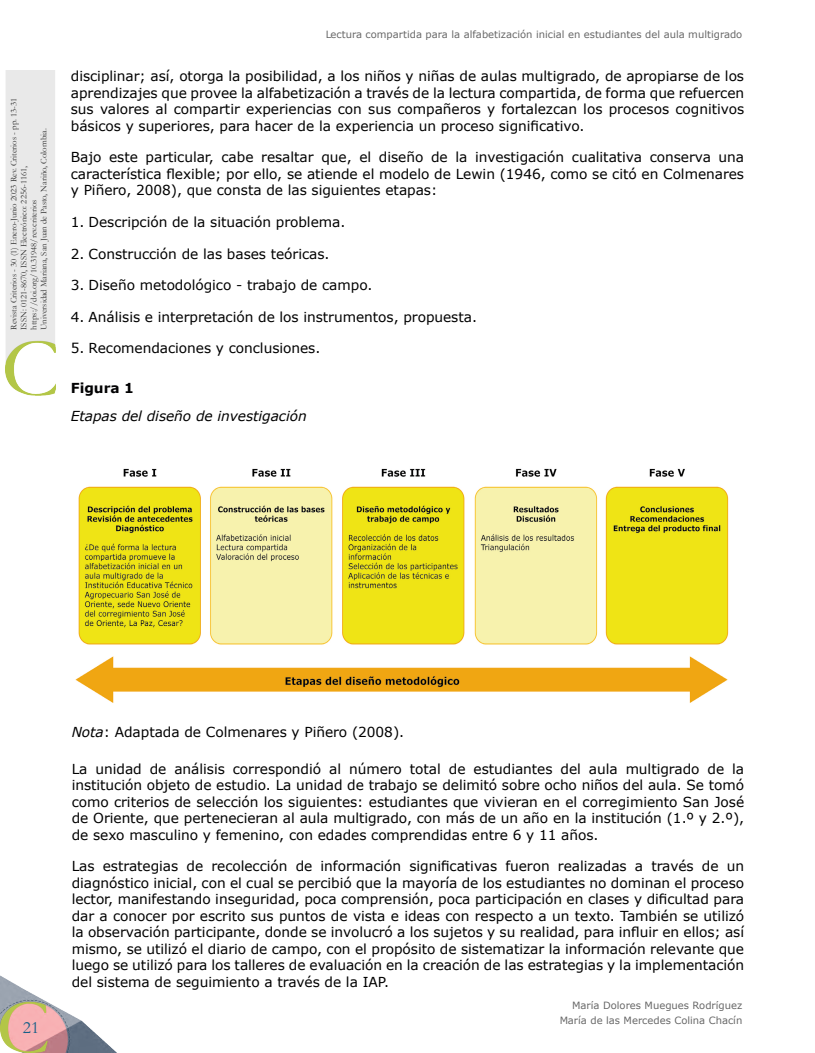
<style>
.page{position:relative;width:815px;height:1053px;background:#fff}
.page>*{position:absolute;margin:0;border:0;box-sizing:border-box;transform-origin:0 0}
.t1{font:17.5px "Garamond";color:#175f87}
.t2{font:13.75px/16.5px "Verdana";letter-spacing:-.005em;color:#000;text-align:justify}
.t3{font:italic 13.75px "Verdana";letter-spacing:-.005em;color:#000}
.t4{font:700 13.75px "Verdana";letter-spacing:-.005em;color:#020203}
.t5{font:10px/15px "Verdana";color:#000;text-align:right}
.t6{font:8.75px/10px "Garamond";color:#000}
.s1{font-style:italic}
</style>
<div class="page">
<img style="left:5px;top:71px;width:50px;height:325px">
<img style="left:0;top:975px;width:116px;height:77px">
<img style="left:76px;top:468px;width:653px;height:235px">
<p class="t6" style="left:8px;top:330px;width:233px;rotate:-90deg">Revista Criterios - 30 (1) Enero-Junio 2023 Rev. Criterios - pp. 13-31<br>ISSN: 0121-8670, ISSN Electrónico: 2256-1161, https://doi.org/10.31948/rev.criterios<br>Universidad Mariana, San Juan de Pasto, Nariño, Colombia.</p>
<p class="t5" style="left:325px;top:26px;width:419px">Lectura compartida para la alfabetización inicial en estudiantes del aula multigrado</p>
<p class="t2" style="left:71px;top:68px;width:675px">disciplinar; así, otorga la posibilidad, a los niños y niñas de aulas multigrado, de apropiarse de los aprendizajes que provee la alfabetización a través de la lectura compartida, de forma que refuercen sus valores al compartir experiencias con sus compañeros y fortalezcan los procesos cognitivos básicos y superiores, para hacer de la experiencia un proceso significativo.</p>
<p class="t2" style="left:71px;top:149px;width:675px">Bajo este particular, cabe resaltar que, el diseño de la investigación cualitativa conserva una característica flexible; por ello, se atiende el modelo de Lewin (1946, como se citó en Colmenares y Piñero, 2008), que consta de las siguientes etapas:</p>
<p class="t2" style="left:71px;top:213px;width:276px">1. Descripción de la situación problema.</p>
<p class="t2" style="left:71px;top:245px;width:260px">2. Construcción de las bases teóricas.</p>
<p class="t2" style="left:71px;top:276px;width:303px">3. Diseño metodológico - trabajo de campo.</p>
<p class="t2" style="left:71px;top:308px;width:408px">4. Análisis e interpretación de los instrumentos, propuesta.</p>
<p class="t2" style="left:71px;top:339px;width:251px">5. Recomendaciones y conclusiones.</p>
<p class="t4" style="left:71px;top:378px;width:65px">Figura 1</p>
<p class="t3" style="left:71px;top:406px;width:237px">Etapas del diseño de investigación</p>
<p class="t1" style="left:23px;top:1015px;width:18px">21</p>
<p class="t2" style="left:72px;top:723px;width:334px"><span class="s1">Nota</span>: Adaptada de Colmenares y Piñero (2008).</p>
<p class="t2" style="left:72px;top:760px;width:674px">La unidad de análisis correspondió al número total de estudiantes del aula multigrado de la institución objeto de estudio. La unidad de trabajo se delimitó sobre ocho niños del aula. Se tomó como criterios de selección los siguientes: estudiantes que vivieran en el corregimiento San José de Oriente, que pertenecieran al aula multigrado, con más de un año en la institución (1.º y 2.º), de sexo masculino y femenino, con edades comprendidas entre 6 y 11 años.</p>
<p class="t2" style="left:72px;top:857px;width:674px">Las estrategias de recolección de información significativas fueron realizadas a través de un diagnóstico inicial, con el cual se percibió que la mayoría de los estudiantes no dominan el proceso lector, manifestando inseguridad, poca comprensión, poca participación en clases y dificultad para dar a conocer por escrito sus puntos de vista e ideas con respecto a un texto. También se utilizó la observación participante, donde se involucró a los sujetos y su realidad, para influir en ellos; así mismo, se utilizó el diario de campo, con el propósito de sistematizar la información relevante que luego se utilizó para los talleres de evaluación en la creación de las estrategias y la implementación del sistema de seguimiento a través de la IAP.</p>
<p class="t5" style="left:559px;top:997px;width:184px">María Dolores Muegues Rodríguez<br>María de las Mercedes Colina Chacín</p>
</div>
